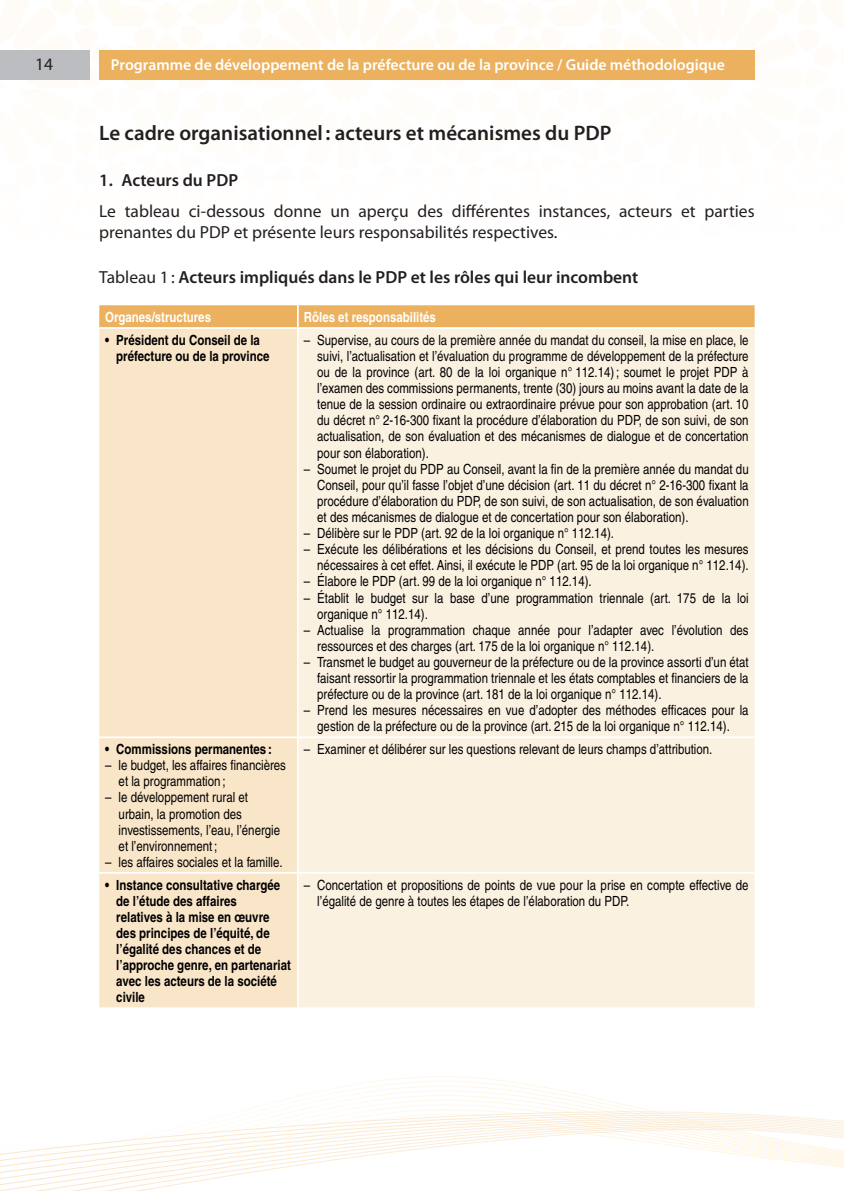
<style>
.page{position:relative;width:844px;height:1191px;background:#fff}
.page>*{position:absolute;margin:0;border:0;box-sizing:border-box;transform-origin:0 0}
.t1{font:600 21px "Myriad Pro";color:#231f20}
.t2{font:17.5px/21px "Myriad Pro";color:#231f20}
.t3{font:600 17.5px "Myriad Pro";color:#231f20}
.t4{font:600 15.75px "Myriad Pro";color:#fff}
.t5{font:condensed 14px/16.1px "Helvetica";color:#000001}
.t6{font:700 condensed 14px/16.1px "Helvetica";color:#000001}
.t7{font:700 condensed 14px "Helvetica";color:#fff}
.s1{font-weight:400}
</style>
<div class="page">
<div style="left:99px;top:50px;width:655px;height:29px;background:#ebb15e"></div>
<div style="left:0;top:50px;width:89px;height:29px;background:#bcbdc0"></div>
<svg style="left:0;top:1090px;width:843px;height:100px"></svg>
<div style="left:99px;top:305px;width:655px;height:22px;background:#ebb15e"></div>
<svg style="left:99px;top:329px;width:198px;height:678px;background:#f9e6ca"></svg>
<div style="left:299px;top:329px;width:455px;height:678px;background:#fbf1e1"></div>
<hr style="left:99px;top:736px;width:199px;height:2px;background:#fff">
<hr style="left:298px;top:736px;width:456px;height:2px;background:#fff">
<hr style="left:99px;top:872px;width:199px;height:1px;background:#fff">
<hr style="left:298px;top:872px;width:456px;height:1px;background:#fff">
<hr style="left:297px;top:305px;width:2px;height:22px;background:#fff">
<p class="t2" style="left:35px;top:53px;width:19px">14</p>
<p class="t4" style="left:111px;top:54px;width:615px">Programme de développement de la préfecture ou de la province / Guide méthodologique</p>
<h1 class="t1" style="left:99px;top:119px;width:513px">Le cadre organisationnel: acteurs et mécanismes du PDP</h1>
<p class="t3" style="left:99px;top:169px;width:140px">1. Acteurs du PDP</p>
<p class="t2" style="left:99px;top:200px;width:656px">Le tableau ci-dessous donne un aperçu des différentes instances, acteurs et parties prenantes du PDP et présente leurs responsabilités respectives.</p>
<p class="t3" style="left:99px;top:266px;width:540px"><span class="s1">Tableau 1:</span> Acteurs impliqués dans le PDP et les rôles qui leur incombent</p>
<p class="t7" style="left:105px;top:308px;width:107px">Organes/structures</p>
<p class="t7" style="left:304px;top:308px;width:134px">Rôles et responsabilités</p>
<p class="t6" style="left:116px;top:331px;width:155px;text-indent:-11px">• Président du Conseil de la préfecture ou de la province</p>
<p class="t5" style="left:317px;top:332px;width:433px;text-align:justify;text-indent:-13px">– Supervise, au cours de la première année du mandat du conseil, la mise en place, le suivi, l’actualisation et l’évaluation du programme de développement de la préfecture ou de la province (art. 80 de la loi organique n° 112.14); soumet le projet PDP à l’examen des commissions permanents, trente (30) jours au moins avant la date de la tenue de la session ordinaire ou extraordinaire prévue pour son approbation (art. 10 du décret n° 2-16-300 fixant la procédure d’élaboration du PDP, de son suivi, de son actualisation, de son évaluation et des mécanismes de dialogue et de concertation pour son élaboration).</p>
<p class="t5" style="left:317px;top:460px;width:433px;text-align:justify;text-indent:-13px">– Soumet le projet du PDP au Conseil, avant la fin de la première année du mandat du Conseil, pour qu’il fasse l’objet d’une décision (art. 11 du décret n° 2-16-300 fixant la procédure d’élaboration du PDP, de son suivi, de son actualisation, de son évaluation et des mécanismes de dialogue et de concertation pour son élaboration).</p>
<p class="t5" style="left:304px;top:525px;width:312px">– Délibère sur le PDP (art. 92 de la loi organique n° 112.14).</p>
<p class="t5" style="left:304px;top:541px;width:446px;text-align:right">– Exécute les délibérations et les décisions du Conseil, et prend toutes les mesures nécessaires à cet effet. Ainsi, il exécute le PDP (art. 95 de la loi organique n° 112.14).</p>
<p class="t5" style="left:304px;top:573px;width:289px">– Élabore le PDP (art. 99 de la loi organique n° 112.14).</p>
<p class="t5" style="left:317px;top:589px;width:433px;text-indent:-13px">– Établit le budget sur la base d’une programmation triennale (art. 175 de la loi organique n° 112.14).</p>
<p class="t5" style="left:317px;top:621px;width:433px;text-indent:-13px">– Actualise la programmation chaque année pour l’adapter avec l’évolution des ressources et des charges (art. 175 de la loi organique n° 112.14).</p>
<p class="t5" style="left:317px;top:654px;width:433px;text-align:justify;text-indent:-13px">– Transmet le budget au gouverneur de la préfecture ou de la province assorti d’un état faisant ressortir la programmation triennale et les états comptables et financiers de la préfecture ou de la province (art. 181 de la loi organique n° 112.14).</p>
<p class="t5" style="left:304px;top:702px;width:446px;text-align:center">– Prend les mesures nécessaires en vue d’adopter des méthodes efficaces pour la gestion de la préfecture ou de la province (art. 215 de la loi organique n° 112.14).</p>
<p class="t6" style="left:105px;top:741px;width:168px">• Commissions permanentes :</p>
<p class="t5" style="left:119px;top:757px;width:169px;text-indent:-13px">– le budget, les affaires financières et la programmation ;</p>
<p class="t5" style="left:119px;top:789px;width:163px;text-indent:-13px">– le développement rural et urbain, la promotion des investissements, l’eau, l’énergie et l’environnement ;</p>
<p class="t5" style="left:105px;top:854px;width:179px">– les affaires sociales et la famille.</p>
<p class="t5" style="left:304px;top:741px;width:410px">– Examiner et délibérer sur les questions relevant de leurs champs d’attribution.</p>
<p class="t6" style="left:116px;top:876px;width:176px;text-indent:-11px">• Instance consultative chargée de l’étude des affaires<br>relatives à la mise en œuvre des principes de l’équité, de l’égalité des chances et de l’approche genre, en partenariat avec les acteurs de la société civile</p>
<p class="t5" style="left:317px;top:876px;width:433px;text-indent:-13px">– Concertation et propositions de points de vue pour la prise en compte effective de l’égalité de genre à toutes les étapes de l’élaboration du PDP.</p>
</div>
